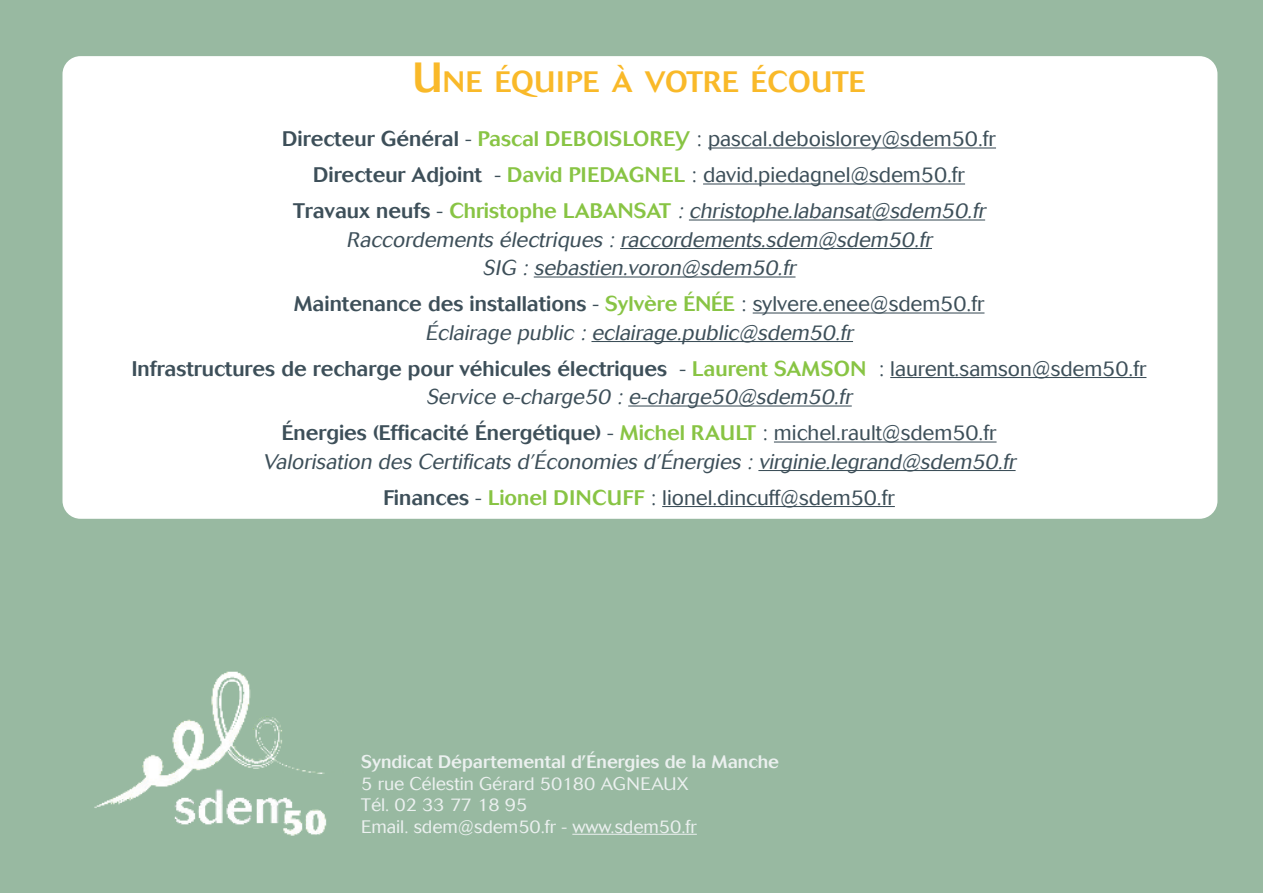
<style>
.page{position:relative;width:1263px;height:893px;background:#98b9a1}
.page>*{position:absolute;margin:0;border:0;box-sizing:border-box;transform-origin:0 0}
.t1{font:500 29.4px "Cosmos";color:#f9b929}
.t2{font:italic 300 21px/28.5px "Cosmos";color:#3d4f59;text-align:center}
.t3{font:500 21px "Cosmos BQ";color:#3d4f59}
.t4{font:300 21px/36px "Cosmos";color:#3d4f59;text-align:center}
.t5{font:300 18px/21.6px "Cosmos";color:#ebf0ef}
.t6{font:500 18px "Cosmos";color:#ebf0ef}
.s1{font-size:42px}
.s2{font-family:"Cosmos BQ";font-weight:500}
.s3{font-weight:500;color:#88c444}
.s4{font-style:italic}
.s5{font-family:"Cosmos";font-weight:300}
.s6{font-family:"Cosmos";color:#88c444}
.s7{font-family:"Cosmos BQ";font-weight:500;font-style:normal}
.s8{font-style:normal}
.s9{font-weight:500;font-style:normal;color:#88c444}
</style>
<div class="page">
<img style="left:94px;top:671px;width:233px;height:165px">
<hr style="left:572px;top:834px;width:125px;height:1px;background:#ebf0ef">
<div style="left:63px;top:56px;width:1154px;height:463px;background:#fff;border-radius:18px"></div>
<hr style="left:708px;top:147px;width:288px;height:2px;background:#3d4f59">
<hr style="left:703px;top:183px;width:262px;height:2px;background:#3d4f59">
<hr style="left:689px;top:219px;width:296px;height:2px;background:#3d4f59">
<hr style="left:620px;top:248px;width:312px;height:1px;background:#3d4f59">
<hr style="left:534px;top:276px;width:261px;height:2px;background:#3d4f59">
<hr style="left:753px;top:312px;width:231px;height:2px;background:#3d4f59">
<hr style="left:591px;top:341px;width:262px;height:1px;background:#3d4f59">
<hr style="left:890px;top:377px;width:256px;height:1px;background:#3d4f59">
<hr style="left:628px;top:405px;width:224px;height:2px;background:#3d4f59">
<hr style="left:774px;top:441px;width:222px;height:2px;background:#3d4f59">
<hr style="left:758px;top:470px;width:257px;height:1px;background:#3d4f59">
<hr style="left:662px;top:506px;width:233px;height:1px;background:#3d4f59">
<h1 class="t1" style="left:413px;top:65px;width:454px"><span class="s1">U</span> NE ÉQUIPE À VOTRE ÉCOUTE</h1>
<p class="t4" style="left:282px;top:121px;width:715px"><span class="s2">Directeur Général</span> - <span class="s3">Pascal DEBOISLOREY</span> : pascal.deboislorey@sdem50.fr<br><span class="s2">Directeur Adjoint</span> - <span class="s3">David PIEDAGNEL</span> : david.piedagnel@sdem50.fr<br><span class="s2">Travaux neufs</span> - <span class="s3">Christophe LABANSAT</span> <span class="s4">: christophe.labansat@sdem50.fr</span></p>
<p class="t2" style="left:346px;top:226px;width:591px">Raccordements électriques : raccordements.sdem@sdem50.fr<br>SIG : sebastien.voron@sdem50.fr</p>
<p class="t3" style="left:294px;top:292px;width:692px">Maintenance des installations <span class="s5">-</span> <span class="s6">Sylvère ÉNÉE</span> <span class="s5">: sylvere.enee@sdem50.fr</span></p>
<p class="t2" style="left:425px;top:319px;width:434px">Éclairage public : eclairage.public@sdem50.fr</p>
<p class="t3" style="left:132px;top:357px;width:1016px">Infrastructures de recharge pour véhicules électriques <span class="s5">-</span> <span class="s6">Laurent SAMSON</span> <span class="s5">: laurent.samson@sdem50.fr</span></p>
<p class="t2" style="left:426px;top:383px;width:431px">Service e-charge50 : e-charge50@sdem50.fr</p>
<p class="t3" style="left:282px;top:421px;width:716px">Énergies (Efficacité Énergétique) <span class="s5">-</span> <span class="s6">Michel RAULT</span> <span class="s5">: michel.rault@sdem50.fr</span></p>
<p class="t2" style="left:263px;top:444px;width:759px;line-height:36px">Valorisation des Certificats d’Économies d’Énergies : virginie.legrand@sdem50.fr<br><span class="s7">Finances</span> <span class="s8">-</span> <span class="s9">Lionel DINCUFF</span> <span class="s8">: lionel.dincuff@sdem50.fr</span></p>
<p class="t6" style="left:361px;top:751px;width:419px">Syndicat Départemental d’Énergies de la Manche</p>
<p class="t5" style="left:361px;top:773px;width:337px">5 rue Célestin Gérard 50180 AGNEAUX<br>Tél. 02 33 77 18 95<br>Email. sdem@sdem50.fr - www.sdem50.fr</p>
</div>
